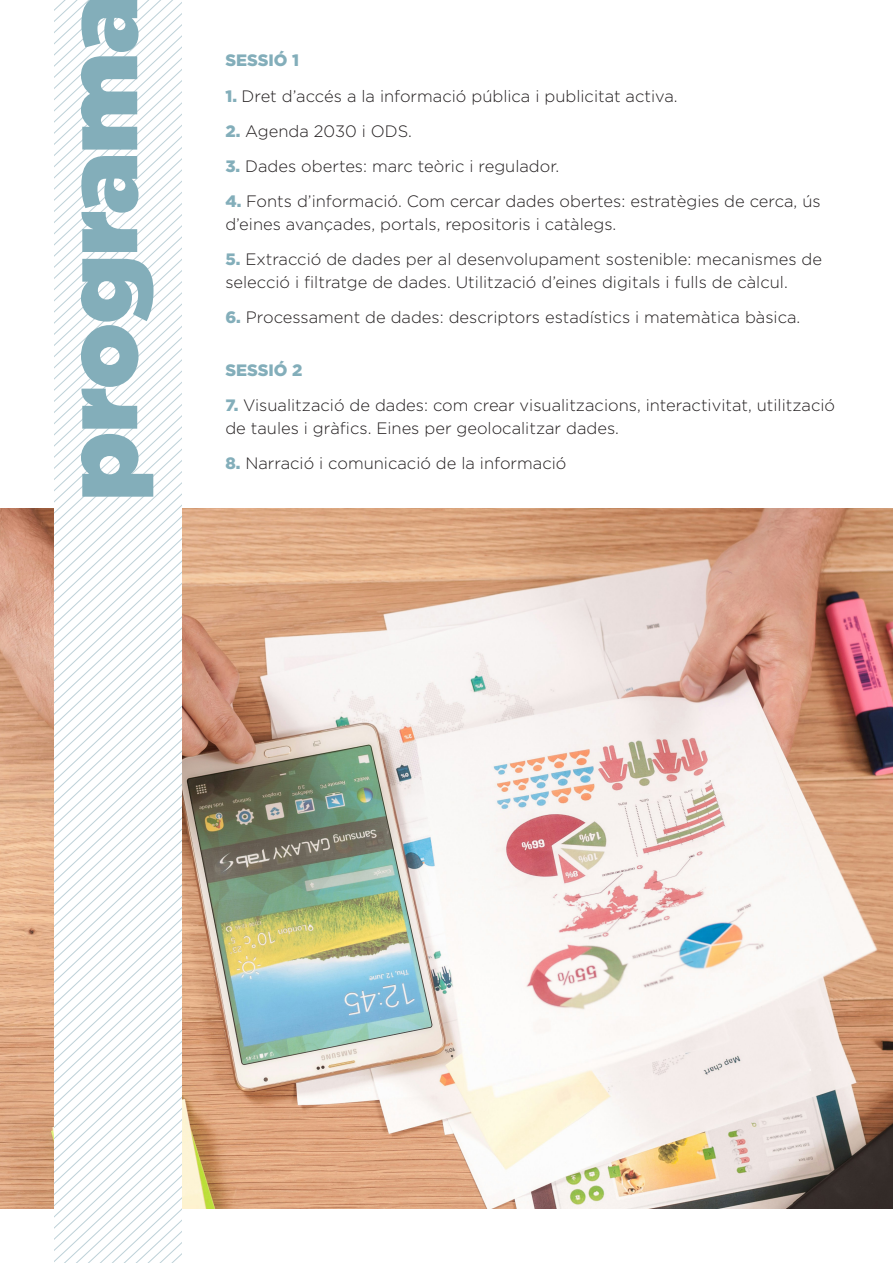
<style>
.page{position:relative;width:893px;height:1263px;background:#fff}
.page>*{position:absolute;margin:0;border:0;box-sizing:border-box;transform-origin:0 0}
.t1{font:100.65px "Gotham Ultra";color:#83aeba}
.t2{font:300 16.5px/22.5px "Gotham";color:#231f20}
.t3{font:900 16.5px "Gotham";color:#83aeba}
.s1{font-weight:900;color:#83aeba}
</style>
<div class="page">
<img style="left:0;top:508px;width:893px;height:701px">
<svg style="left:54px;top:0;width:127px;height:1263px"></svg>
<p class="t1" style="left:43px;top:500px;width:509px;rotate:-90deg">programa</p>
<p class="t3" style="left:225px;top:51px;width:75px">SESSIÓ 1</p>
<p class="t2" style="left:225px;top:84px;width:454px"><span class="s1">1.</span> Dret d’accés a la informació pública i publicitat activa.</p>
<p class="t2" style="left:225px;top:120px;width:188px"><span class="s1">2.</span> Agenda 2030 i ODS.</p>
<p class="t2" style="left:225px;top:155px;width:335px"><span class="s1">3.</span> Dades obertes: marc teòric i regulador.</p>
<p class="t2" style="left:225px;top:190px;width:597px"><span class="s1">4.</span> Fonts d’informació. Com cercar dades obertes: estratègies de cerca, ús d’eines avançades, portals, repositoris i catàlegs.</p>
<p class="t2" style="left:225px;top:248px;width:598px"><span class="s1">5.</span> Extracció de dades per al desenvolupament sostenible: mecanismes de selecció i filtratge de dades. Utilització d’eines digitals i fulls de càlcul.</p>
<p class="t2" style="left:225px;top:306px;width:576px"><span class="s1">6.</span> Processament de dades: descriptors estadístics i matemàtica bàsica.</p>
<p class="t3" style="left:225px;top:361px;width:79px">SESSIÓ 2</p>
<p class="t2" style="left:225px;top:394px;width:611px"><span class="s1">7.</span> Visualització de dades: com crear visualitzacions, interactivitat, utilització de taules i gràfics. Eines per geolocalitzar dades.</p>
<p class="t2" style="left:225px;top:452px;width:343px"><span class="s1">8.</span> Narració i comunicació de la informació</p>
</div>
